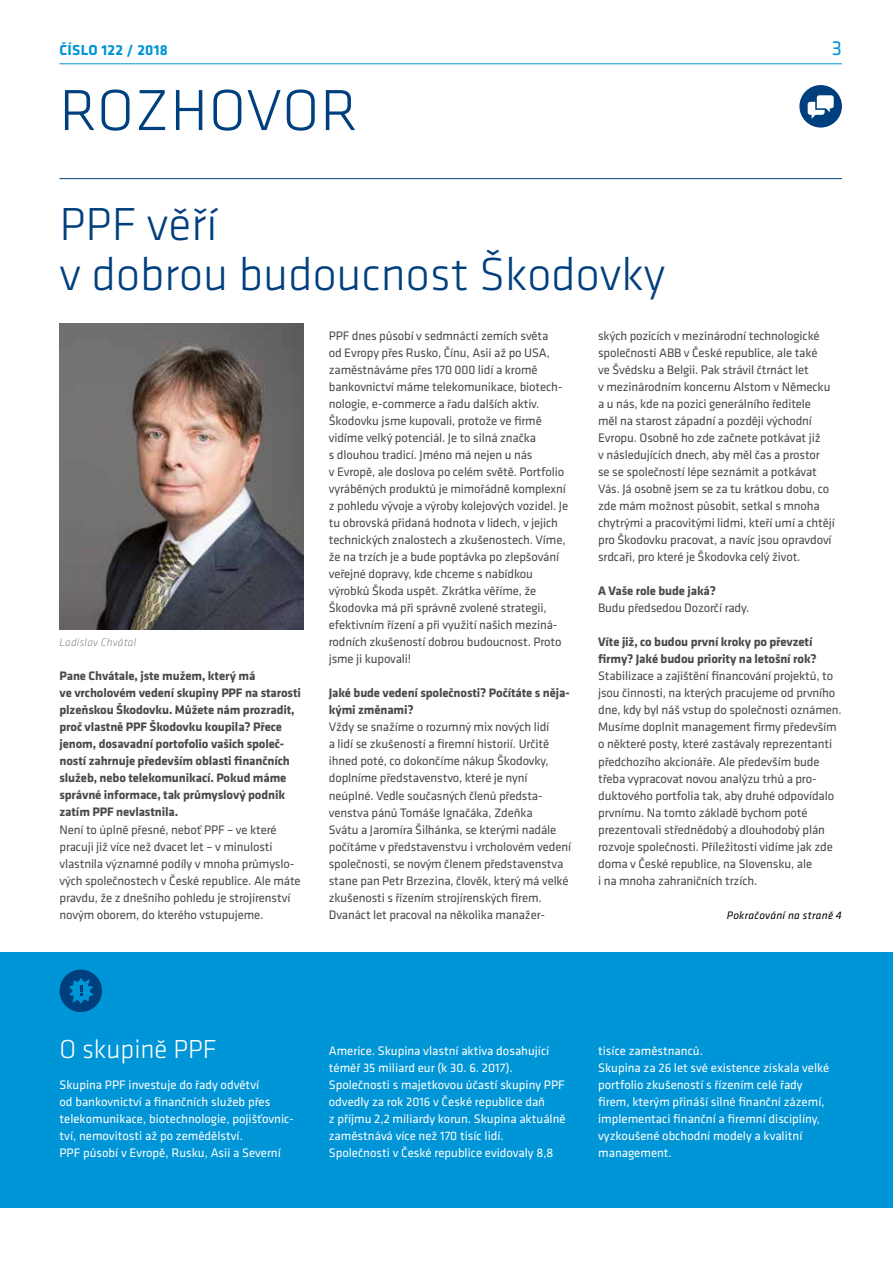
<style>
.page{position:relative;width:893px;height:1263px;background:#fff}
.page>*{position:absolute;margin:0;border:0;box-sizing:border-box;transform-origin:0 0}
.t1{font:300 60px "Klavika";letter-spacing:.015em;color:#003f7e}
.t2{font:300 48px/49.5px "Klavika";color:#003f7e}
.t3{font:300 27px "Klavika";color:#fff}
.t4{font:21px "Klavika";color:#0095d6}
.t5{font:700 15px "Klavika";letter-spacing:.02em;color:#0095d6}
.t6{font:12.75px/17px "Klavika";letter-spacing:-.01em;color:#4a4a49}
.t7{font:12.75px/17px "Klavika";color:#fff}
.t8{font:700 12.75px/17px "Klavika";letter-spacing:-.01em;color:#4a4a49}
.t9{font:italic 11.25px "Klavika";letter-spacing:.02em;color:#000}
.t10{font:italic 300 11.25px "Klavika";letter-spacing:.02em;color:#878787}
</style>
<div class="page">
<hr style="left:60px;top:178px;width:782px;height:1px;background:#003f7e">
<img style="left:60px;top:323px;width:243px;height:306px">
<div style="left:0;top:952px;width:893px;height:256px;background:#0095d6"></div>
<svg style="left:60px;top:969px;width:42px;height:43px"></svg>
<svg style="left:799px;top:85px;width:43px;height:43px"></svg>
<hr style="left:60px;top:63px;width:782px;height:1px;background:#0095d6">
<p class="t5" style="left:60px;top:39px;width:110px">ČÍSLO 122 / 2018</p>
<h3 class="t4" style="left:832px;top:35px;width:12px">3</h3>
<h1 class="t1" style="left:60px;top:74px;width:300px">ROZHOVOR</h1>
<h2 class="t2" style="left:60px;top:199px;width:607px">PPF věří<br>v dobrou budoucnost Škodovky</h2>
<p class="t10" style="left:60px;top:636px;width:78px">Ladislav Chvátal</p>
<p class="t8" style="left:60px;top:667px;width:243px">Pane Chvátale, jste mužem, který má<br>ve vrcholovém vedení skupiny PPF na starosti plzeňskou Škodovku. Můžete nám prozradit, proč vlastně PPF Škodovku koupila? Přece jenom, dosavadní portofolio vašich společ&shy;ností zahrnuje především oblasti finančních služeb, nebo telekomunikací. Pokud máme správné informace, tak průmyslový podnik zatím PPF nevlastnila.</p>
<p class="t6" style="left:60px;top:820px;width:243px">Není to úplně přesné, neboť PPF – ve které pracuji již více než dvacet let – v minulosti vlastnila významné podíly v mnoha průmyslo&shy;vých společnostech v České republice. Ale máte pravdu, že z dnešního pohledu je strojírenství novým oborem, do kterého vstupujeme.</p>
<p class="t6" style="left:329px;top:327px;width:241px">PPF dnes působí v sedmnácti zemích světa<br>od Evropy přes Rusko, Čínu, Asii až po USA, zaměstnáváme přes 170 000 lidí a kromě bankovnictví máme telekomunikace, biotech&shy;nologie, e-commerce a řadu dalších aktiv.<br>Škodovku jsme kupovali, protože ve firmě vidíme velký potenciál. Je to silná značka<br>s dlouhou tradicí. Jméno má nejen u nás<br>v Evropě, ale doslova po celém světě. Portfolio vyráběných produktů je mimořádně komplexní z pohledu vývoje a výroby kolejových vozidel. Je tu obrovská přidaná hodnota v lidech, v jejich technických znalostech a zkušenostech. Víme, že na trzích je a bude poptávka po zlepšování veřejné dopravy, kde chceme s nabídkou výrobků Škoda uspět. Zkrátka věříme, že Škodovka má při správně zvolené strategii, efektivním řízení a při využití našich meziná&shy;rodních zkušeností dobrou budoucnost. Proto jsme ji kupovali!</p>
<p class="t8" style="left:329px;top:684px;width:242px">Jaké bude vedení společnosti? Počítáte s něja&shy;kými změnami?</p>
<p class="t6" style="left:329px;top:718px;width:244px">Vždy se snažíme o rozumný mix nových lidí<br>a lidí se zkušeností a firemní historií. Určitě ihned poté, co dokončíme nákup Škodovky, doplníme představenstvo, které je nyní neúplné. Vedle současných členů předsta&shy;venstva pánů Tomáše Ignačáka, Zdeňka<br>Svátu a Jaromíra Šilhánka, se kterými nadále počítáme v představenstvu i vrcholovém vedení společnosti, se novým členem představenstva stane pan Petr Brzezina, člověk, který má velké zkušenosti s řízením strojírenských firem.<br>Dvanáct let pracoval na několika manažer-</p>
<p class="t6" style="left:598px;top:327px;width:238px">ských pozicích v mezinárodní technologické společnosti ABB v České republice, ale také<br>ve Švédsku a Belgii. Pak strávil čtrnáct let<br>v mezinárodním koncernu Alstom v Německu a u nás, kde na pozici generálního ředitele<br>měl na starost západní a později východní Evropu. Osobně ho zde začnete potkávat již<br>v následujících dnech, aby měl čas a prostor<br>se se společností lépe seznámit a potkávat Vás. Já osobně jsem se za tu krátkou dobu, co zde mám možnost působit, setkal s mnoha chytrými a pracovitými lidmi, kteří umí a chtějí pro Škodovku pracovat, a navíc jsou opravdoví srdcaři, pro které je Škodovka celý život.</p>
<p class="t8" style="left:598px;top:582px;width:119px">A Vaše role bude jaká?</p>
<p class="t6" style="left:598px;top:599px;width:153px">Budu předsedou Dozorčí rady.</p>
<p class="t8" style="left:598px;top:633px;width:220px">Víte již, co budou první kroky po převzetí firmy? Jaké budou priority na letošní rok?</p>
<p class="t6" style="left:598px;top:667px;width:245px">Stabilizace a zajištění financování projektů, to jsou činnosti, na kterých pracujeme od prvního dne, kdy byl náš vstup do společnosti oznámen.<br>Musíme doplnit management firmy především o některé posty, které zastávaly reprezentanti předchozího akcionáře. Ale především bude třeba vypracovat novou analýzu trhů a pro&shy;duktového portfolia tak, aby druhé odpovídalo prvnímu. Na tomto základě bychom poté prezentovali střednědobý a dlouhodobý plán rozvoje společnosti. Příležitosti vidíme jak zde doma v České republice, na Slovensku, ale<br>i na mnoha zahraničních trzích.</p>
<p class="t9" style="left:727px;top:908px;width:117px">Pokračování na straně 4</p>
<h3 class="t3" style="left:60px;top:1033px;width:159px">O skupině PPF</h3>
<p class="t7" style="left:329px;top:1041px;width:238px">Americe. Skupina vlastní aktiva dosahující téměř 35 miliard eur (k 30. 6. 2017).<br>Společnosti s majetkovou účastí skupiny PPF odvedly za rok 2016 v České republice daň<br>z příjmu 2,2 miliardy korun. Skupina aktuálně zaměstnává více než 170 tisíc lidí.<br>Společnosti v České republice evidovaly 8,8</p>
<p class="t7" style="left:598px;top:1041px;width:233px">tisíce zaměstnanců.<br>Skupina za 26 let své existence získala velké portfolio zkušeností s řízením celé řady firem, kterým přináší silné finanční zázemí, implementaci finanční a firemní disciplíny, vyzkoušené obchodní modely a kvalitní management.</p>
<p class="t7" style="left:60px;top:1075px;width:236px">Skupina PPF investuje do řady odvětví<br>od bankovnictví a finančních služeb přes telekomunikace, biotechnologie, pojišťovnic&shy;tví, nemovitosti až po zemědělství.<br>PPF působí v Evropě, Rusku, Asii a Severní</p>
</div>
